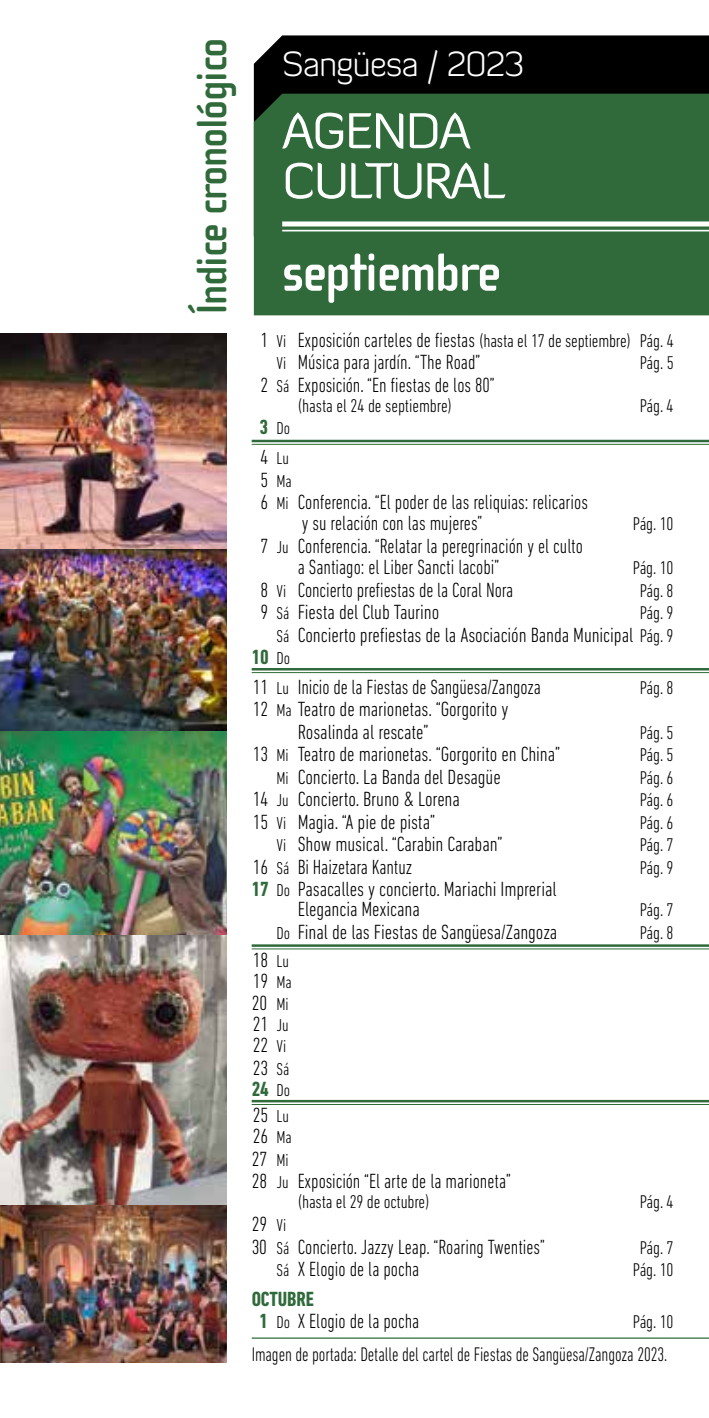
<style>
.page{position:relative;width:709px;height:1418px;background:#fff}
.page>*{position:absolute;margin:0;border:0;box-sizing:border-box;transform-origin:0 0}
.t1{font:700 55px "Cholla Sans";letter-spacing:-.03em;color:#fff}
.t2{font:50px/50px "Diavlo";letter-spacing:-.03em;color:#fff}
.t3{font:700 43.75px "Cholla Sans";letter-spacing:-.03em;color:#306a3b}
.t4{font:300 35px "Diavlo";letter-spacing:-.03em;color:#fff}
.t5{font:300 condensed 21px/22.5px "DIN Next LT Pro";letter-spacing:-.005em;color:#000}
.t6{font:300 condensed 21px/22.5px "DIN Next LT Pro";letter-spacing:-.005em;color:#000;scale:.95 1}
.t7{font:300 condensed 20px "DIN Next LT Pro";letter-spacing:-.005em;color:#000;scale:.91 1}
.t8{font:300 condensed 18.75px "DIN Next LT Pro";letter-spacing:-.01em;color:#000}
.t9{font:300 condensed 17.5px/21.5px "DIN Next LT Pro";color:#000}
.s1{font-size:17.5px}
.s2{font-size:18.75px}
.s3{font-weight:700;font-size:21px;color:#306a3b}
.s4{font-size:21px}
.s5{font-weight:700;color:#306a3b}
</style>
<div class="page">
<div style="left:254px;top:35px;width:455px;height:59px;background:#000"></div>
<div style="left:254px;top:94px;width:455px;height:221px;background:#306a3b"></div>
<div style="left:282px;top:221px;width:427px;height:5px;background:#fff"></div>
<hr style="left:282px;top:230px;width:427px;height:1px;background:#fff">
<img style="left:0;top:333px;width:227px;height:217px">
<hr style="left:252px;top:1099px;width:457px;height:3px;background:#306a3b">
<hr style="left:252px;top:1104px;width:457px;height:1px;background:#306a3b">
<hr style="left:252px;top:944px;width:457px;height:2px;background:#306a3b">
<hr style="left:252px;top:948px;width:457px;height:1px;background:#306a3b">
<hr style="left:252px;top:668px;width:457px;height:2px;background:#306a3b">
<hr style="left:252px;top:672px;width:457px;height:1px;background:#306a3b">
<hr style="left:252px;top:440px;width:457px;height:2px;background:#306a3b">
<hr style="left:252px;top:444px;width:457px;height:1px;background:#306a3b">
<hr style="left:252px;top:1337px;width:457px;height:1px;background:#306a3b">
<img style="left:0;top:934px;width:227px;height:271px">
<img style="left:0;top:730px;width:227px;height:204px">
<img style="left:0;top:550px;width:227px;height:180px">
<img style="left:0;top:1205px;width:227px;height:158px">
<h3 class="t3" style="left:188px;top:315px;width:280px;rotate:-90deg">Índice cronológico</h3>
<h3 class="t4" style="left:282px;top:42px;width:244px">Sangüesa / 2023</h3>
<h2 class="t2" style="left:282px;top:105px;width:225px">AGENDA<br>CULTURAL</h2>
<h1 class="t1" style="left:282px;top:242px;width:220px">septiembre</h1>
<p class="t5" style="left:276px;top:328px;width:398px;text-indent:-16px">1 <span class="s1">Vi</span> Exposición carteles de fiestas <span class="s2">(hasta el 17 de septiembre) Pág. 4<br></span><span class="s1">Vi</span> Música para jardín. “The Road”</p>
<p class="t8" style="left:640px;top:352px;width:35px">Pág. 5</p>
<p class="t5" style="left:260px;top:373px;width:236px">2 <span class="s1">Sá</span> Exposición. “En fiestas de los 80”</p>
<p class="t8" style="left:298px;top:395px;width:156px">(hasta el 24 de septiembre)</p>
<p class="t8" style="left:639px;top:395px;width:35px">Pág. 4</p>
<p class="t9" style="left:259px;top:413px;width:32px;line-height:29.5px"><span class="s3">3</span> Do<br><span class="s4">4</span> Lu</p>
<p class="t9" style="left:260px;top:469px;width:33px"><span class="s4">5</span> Ma</p>
<p class="t5" style="left:302px;top:491px;width:288px;line-height:21.2px;text-indent:-41px">6 <span class="s1">Mi</span> Conferencia. “El poder de las reliquias: relicarios y su relación con las mujeres”</p>
<p class="t8" style="left:633px;top:513px;width:42px">Pág. 10</p>
<p class="t5" style="left:298px;top:535px;width:287px;line-height:21.2px;text-indent:-37px">7 <span class="s1">Ju</span> Conferencia. “Relatar la peregrinación y el culto a Santiago: el Liber Sancti lacobi”</p>
<p class="t8" style="left:633px;top:557px;width:42px">Pág. 10</p>
<p class="t5" style="left:260px;top:578px;width:254px">8 <span class="s1">Vi</span> Concierto prefiestas de la Coral Nora</p>
<p class="t8" style="left:639px;top:579px;width:35px">Pág. 8</p>
<p class="t5" style="left:260px;top:600px;width:180px">9 <span class="s1">Sá</span> Fiesta del Club Taurino</p>
<p class="t8" style="left:639px;top:602px;width:35px">Pág. 9</p>
<p class="t5" style="left:252px;top:623px;width:423px;text-indent:25px"><span class="s1">Sá</span> Concierto prefiestas de la Asociación Banda Municipal <span class="s2">Pág. 9<br></span><span class="s5">10</span> <span class="s1">Do</span></p>
<p class="t5" style="left:253px;top:675px;width:290px">11 <span class="s1">Lu</span> Inicio de la Fiestas de Sangüesa/Zangoza</p>
<p class="t8" style="left:639px;top:676px;width:35px">Pág. 8</p>
<p class="t5" style="left:298px;top:697px;width:212px;text-indent:-45px">12 <span class="s1">Ma</span> Teatro de marionetas. “Gorgorito y<br>Rosalinda al rescate”</p>
<p class="t8" style="left:639px;top:721px;width:35px">Pág. 5</p>
<p class="t5" style="left:253px;top:742px;width:309px">13 <span class="s1">Mi</span> Teatro de marionetas. “Gorgorito en China”</p>
<p class="t8" style="left:639px;top:744px;width:35px">Pág. 5</p>
<p class="t5" style="left:276px;top:765px;width:226px"><span class="s1">Mi</span> Concierto. La Banda del Desagüe</p>
<p class="t8" style="left:639px;top:766px;width:35px">Pág. 6</p>
<p class="t5" style="left:253px;top:787px;width:209px">14 <span class="s1">Ju</span> Concierto. Bruno &amp; Lorena</p>
<p class="t8" style="left:639px;top:789px;width:35px">Pág. 6</p>
<p class="t5" style="left:253px;top:810px;width:184px">15 <span class="s1">Vi</span> Magia. “A pie de pista”</p>
<p class="t8" style="left:639px;top:811px;width:35px">Pág. 6</p>
<p class="t5" style="left:276px;top:832px;width:228px"><span class="s1">Vi</span> Show musical. “Carabin Caraban”</p>
<p class="t8" style="left:639px;top:834px;width:35px">Pág. 7</p>
<p class="t5" style="left:253px;top:855px;width:161px">16 <span class="s1">Sá</span> Bi Haizetara Kantuz</p>
<p class="t8" style="left:639px;top:856px;width:35px">Pág. 9</p>
<p class="t5" style="left:298px;top:879px;width:260px;line-height:20px;text-indent:-46px"><span class="s5">17</span> <span class="s1">Do</span> Pasacalles y concierto. Mariachi Imprerial<br>Elegancia Mexicana</p>
<p class="t8" style="left:639px;top:899px;width:35px">Pág. 7</p>
<p class="t5" style="left:276px;top:920px;width:282px"><span class="s1">Do</span> Final de las Fiestas de Sangüesa/Zangoza</p>
<p class="t8" style="left:639px;top:921px;width:35px">Pág. 8</p>
<p class="t9" style="left:252px;top:950px;width:42px"><span class="s4">18</span> Lu<br><span class="s4">19</span> Ma<br><span class="s4">20</span> Mi<br><span class="s4">21</span> Ju<br><span class="s4">22</span> Vi<br><span class="s4">23</span> Sá<br><span class="s3">24</span> Do</p>
<p class="t5" style="left:252px;top:1103px;width:261px">25 <span class="s1">Lu<br></span>26 <span class="s1">Ma<br></span>27 <span class="s1">Mi<br></span>28 <span class="s1">Ju</span> Exposición “El arte de la marioneta”</p>
<p class="t8" style="left:298px;top:1191px;width:133px">(hasta el 29 de octubre)</p>
<p class="t8" style="left:639px;top:1191px;width:35px">Pág. 4</p>
<p class="t5" style="left:252px;top:1212px;width:295px">29 <span class="s1">Vi<br></span>30 <span class="s1">Sá</span> Concierto. Jazzy Leap. “Roaring Twenties”</p>
<p class="t8" style="left:639px;top:1236px;width:35px">Pág. 7</p>
<p class="t6" style="left:276px;top:1257px;width:152px"><span class="s1">Sá</span> X Elogio de la pocha</p>
<p class="t8" style="left:633px;top:1258px;width:42px">Pág. 10</p>
<p class="t6" style="left:259px;top:1286px;width:170px;text-indent:-8px"><span class="s5">OCTUBRE<br>1</span> <span class="s1">Do</span> X Elogio de la pocha</p>
<p class="t8" style="left:633px;top:1311px;width:42px">Pág. 10</p>
<p class="t7" style="left:252px;top:1343px;width:458px">Imagen de portada: Detalle del cartel de Fiestas de Sangüesa/Zangoza 2023.</p>
</div>
